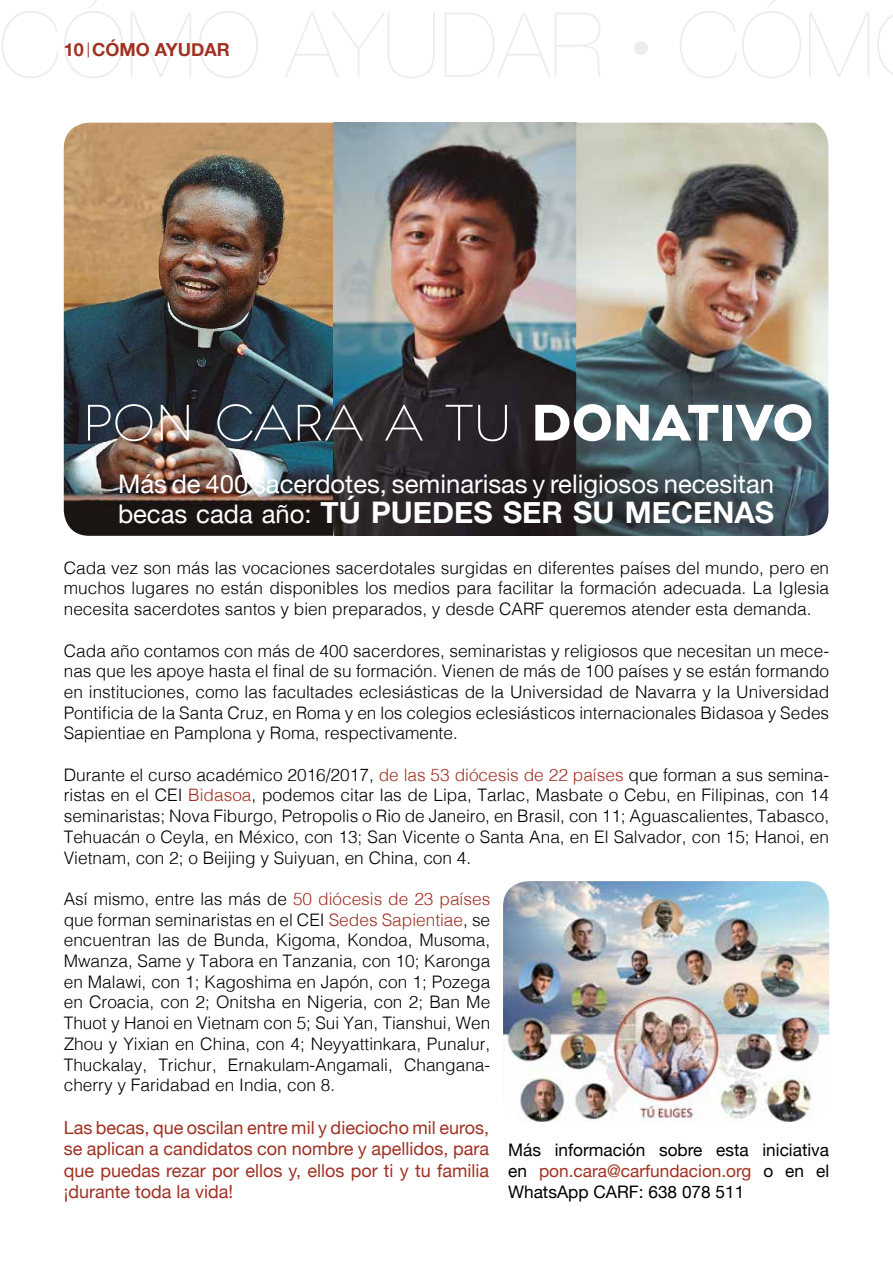
<style>
.page{position:relative;width:893px;height:1263px;background:#fff}
.page>*{position:absolute;margin:0;border:0;box-sizing:border-box;transform-origin:0 0}
.t1{font:300 51px "Novecentowide";color:#fff}
.t2{font:700 29.7px "Helvetica Neue";color:#fff}
.t3{font:25.65px "Helvetica Neue";color:#fff}
.t4{font:18px/21.6px "Helvetica Neue";color:#a03123;text-align:justify}
.t5{font:700 18px "Helvetica Neue";color:#a03123}
.t6{font:300 17.25px/20.7px "Helvetica";color:#000;text-align:justify}
.t7{font:17.25px/20.7px "Helvetica Neue";color:#000;text-align:justify}
.s1{font-weight:700}
.s2{font-weight:400;font-size:25.65px}
.s3{color:#a03123}
</style>
<div class="page">
<img style="left:64px;top:123px;width:270px;height:413px">
<svg style="left:88px;top:43px;width:1px;height:14px"></svg>
<img style="left:334px;top:123px;width:494px;height:413px">
<img style="left:503px;top:881px;width:326px;height:241px">
<p class="t5" style="left:64px;top:35px;width:168px">10 CÓMO AYUDAR</p>
<h1 class="t1" style="left:83px;top:394px;width:732px">PON CARA A TU <span class="s1">DONATIVO</span></h1>
<h3 class="t3" style="left:118px;top:466px;width:657px">Más de 400 sacerdotes, seminarisas y religiosos necesitan</h3>
<h2 class="t2" style="left:118px;top:489px;width:657px"><span class="s2">becas cada año:</span> TÚ PUEDES SER SU MECENAS</h2>
<p class="t6" style="left:64px;top:556px;width:767px">Cada vez son más las vocaciones sacerdotales surgidas en diferentes países del mundo, pero en muchos lugares no están disponibles los medios para facilitar la formación adecuada. La Iglesia necesita sacerdotes santos y bien preparados, y desde CARF queremos atender esta demanda.</p>
<p class="t6" style="left:64px;top:639px;width:767px">Cada año contamos con más de 400 sacerdores, seminaristas y religiosos que necesitan un mece&shy;nas que les apoye hasta el final de su formación. Vienen de más de 100 países y se están formando en instituciones, como las facultades eclesiásticas de la Universidad de Navarra y la Universidad Pontificia de la Santa Cruz, en Roma y en los colegios eclesiásticos internacionales Bidasoa y Sedes Sapientiae en Pamplona y Roma, respectivamente.</p>
<p class="t6" style="left:64px;top:763px;width:767px">Durante el curso académico 2016/2017, <span class="s3">de las 53 diócesis de 22 países</span> que forman a sus semina&shy;ristas en el CEI <span class="s3">Bidasoa</span>, podemos citar las de Lipa, Tarlac, Masbate o Cebu, en Filipinas, con 14 seminaristas; Nova Fiburgo, Petropolis o Rio de Janeiro, en Brasil, con 11; Aguascalientes, Tabasco, Tehuacán o Ceyla, en México, con 13; San Vicente o Santa Ana, en El Salvador, con 15; Hanoi, en Vietnam, con 2; o Beijing y Suiyuan, en China, con 4.</p>
<p class="t6" style="left:64px;top:887px;width:428px">Así mismo, entre las más de <span class="s3">50 diócesis de 23 países </span>que forman seminaristas en el CEI <span class="s3">Sedes Sapientiae</span>, se encuentran las de Bunda, Kigoma, Kondoa, Musoma, Mwanza, Same y Tabora en Tanzania, con 10; Karonga en Malawi, con 1; Kagoshima en Japón, con 1; Pozega en Croacia, con 2; Onitsha en Nigeria, con 2; Ban Me Thuot y Hanoi en Vietnam con 5; Sui Yan, Tianshui, Wen Zhou y Yixian en China, con 4; Neyyattinkara, Punalur, Thuckalay, Trichur, Ernakulam-Angamali, Changana&shy;cherry y Faridabad en India, con 8.</p>
<p class="t4" style="left:64px;top:1117px;width:427px">Las becas, que oscilan entre mil y dieciocho mil euros, se aplican a candidatos con nombre y apellidos, para que puedas rezar por ellos y, ellos por ti y tu familia ¡durante toda la vida!</p>
<p class="t7" style="left:508px;top:1140px;width:323px">Más información sobre esta iniciativa en <span class="s3">pon.cara@carfundacion.org</span> o en el WhatsApp CARF: 638 078 511</p>
</div>
